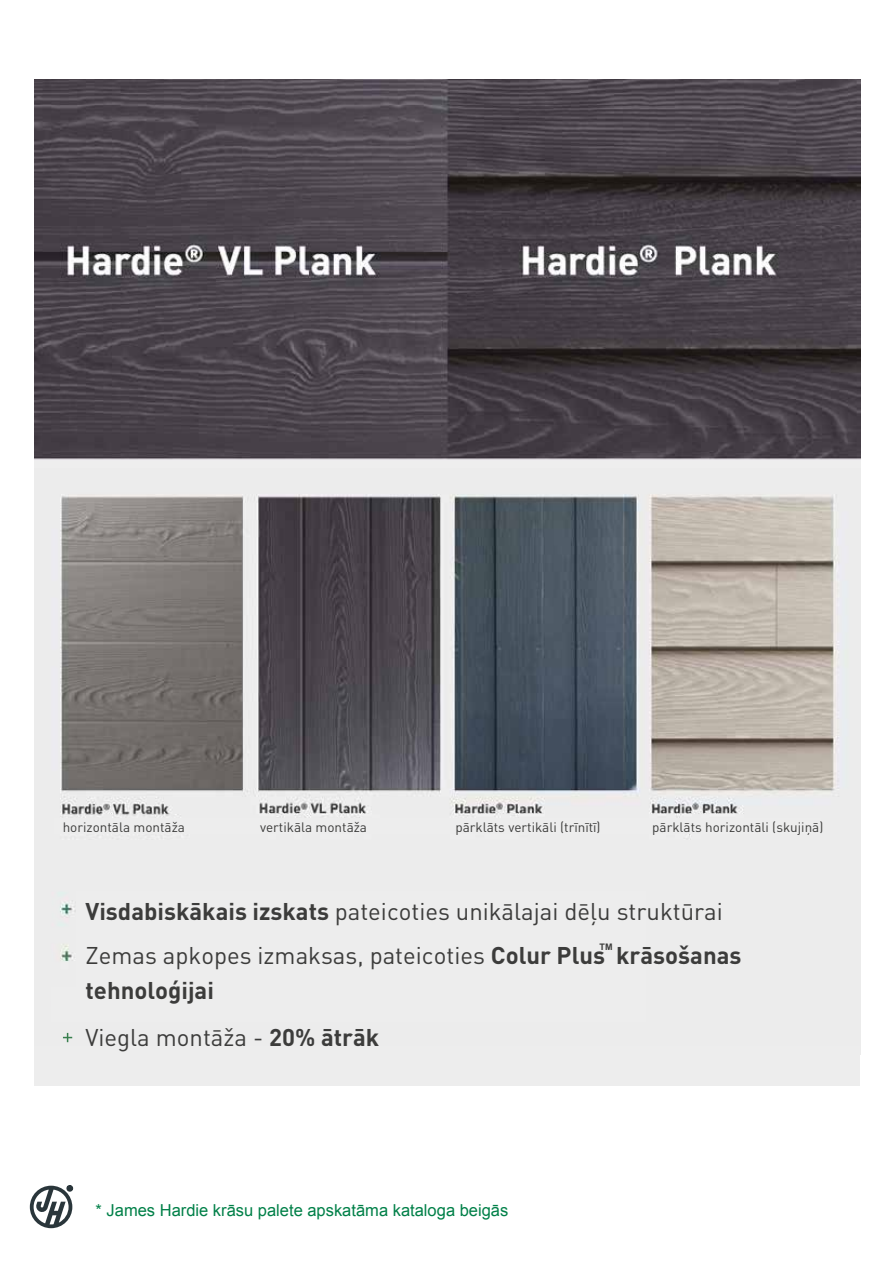
<style>
.page{position:relative;width:893px;height:1263px;background:#fff}
.page>*{position:absolute;margin:0;border:0;box-sizing:border-box;transform-origin:0 0}
.t1{font:24px/44.2px "DIN Pro";color:#3c3c3b}
.t2{font:700 24px/47.5px "DIN Pro";color:#3c3c3b}
.t3{font:16.5px "Arial";color:#008048}
.t4{font:13.5px "DIN Pro";color:#3c3c3b}
.t5{font:700 9px "Arial";color:#3c3c3b}
.s1{font-weight:700}
.s2{font-weight:400}
</style>
<div class="page">
<img style="left:35px;top:80px;width:825px;height:966px">
<div style="left:76px;top:891px;width:570px;height:131px;background:#ededed"></div>
<div style="left:35px;top:1046px;width:825px;height:40px;background:#ededed"></div>
<svg style="left:30px;top:1185px;width:43px;height:43px"></svg>
<div style="left:54px;top:818px;width:767px;height:16px;background:#ededed"></div>
<div style="left:51px;top:988px;width:25px;height:34px;background:#ededed"></div>
<svg style="left:63px;top:1033px;width:9px;height:9px"></svg>
<p class="t4" style="left:63px;top:816px;width:124px">horizontāla montāža</p>
<p class="t4" style="left:260px;top:816px;width:109px">vertikāla montāža</p>
<p class="t4" style="left:455px;top:816px;width:147px">pārklāts vertikāli (trīnītī)</p>
<p class="t4" style="left:652px;top:816px;width:173px">pārklāts horizontāli (skujiņā)</p>
<p class="t1" style="left:85px;top:887px;width:658px"><span class="s1">Visdabiskākais izskats</span> pateicoties unikālajai dēļu struktūrai<br>Zemas apkopes izmaksas, pateicoties <span class="s1">Colur Plus krāsošanas</span></p>
<p class="t2" style="left:85px;top:963px;width:295px">tehnoloģijai<br><span class="s2">Viegla montāža -</span> 20% ātrāk</p>
<p class="t5" style="left:600px;top:940px;width:14px">TM</p>
<p class="t3" style="left:96px;top:1199px;width:414px">* James Hardie krāsu palete apskatāma kataloga beigās</p>
</div>
